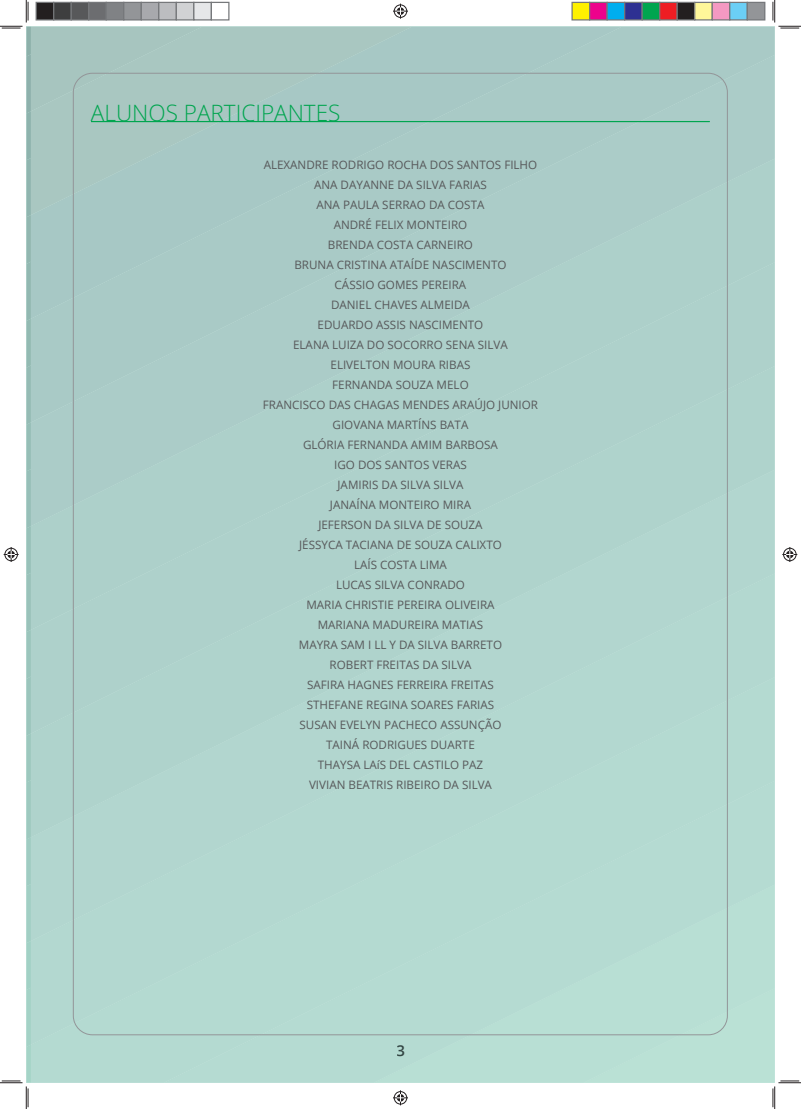
<style>
.page{position:relative;width:801px;height:1109px;background:#fff}
.page>*{position:absolute;margin:0;border:0;box-sizing:border-box;transform-origin:0 0}
.t1{font:300 22.5px "Open Sans";color:#00a54f}
.t2{font:600 15px "Open Sans";color:#231f20}
.t3{font:11.62px/20px "Open Sans";color:#57585a;text-align:center}
</style>
<div class="page">
<div style="left:202px;top:1044px;width:381px;height:38px;background:#b5dbd2"></div>
<div style="left:202px;top:941px;width:572px;height:103px;background:#b5dbd2"></div>
<div style="left:202px;top:837px;width:572px;height:104px;background:#b4dad1"></div>
<div style="left:202px;top:733px;width:572px;height:104px;background:#b3d8d0"></div>
<div style="left:202px;top:630px;width:572px;height:103px;background:#b2d6cf"></div>
<div style="left:202px;top:526px;width:572px;height:104px;background:#afd3cc"></div>
<div style="left:202px;top:422px;width:572px;height:104px;background:#aed1cb"></div>
<div style="left:202px;top:27px;width:572px;height:395px;background:#add0ca"></div>
<div style="left:202px;top:27px;width:419px;height:292px;background:#a9cac6"></div>
<div style="left:202px;top:27px;width:210px;height:188px;background:#a7c8c5"></div>
<hr style="left:91px;top:121px;width:618px;height:1px;background:#00a54f">
<svg style="left:771px;top:0;width:29px;height:29px"></svg>
<svg style="left:583px;top:988px;width:217px;height:120px"></svg>
<svg style="left:393px;top:4px;width:15px;height:15px"></svg>
<svg style="left:393px;top:1090px;width:15px;height:15px"></svg>
<svg style="left:0;top:0;width:202px;height:1108px"></svg>
<svg style="left:782px;top:547px;width:14px;height:15px"></svg>
<div style="left:36px;top:2px;width:18px;height:18px;background:#231f20"></div>
<div style="left:36px;top:2px;width:18px;height:19px;border:1px solid #76787b"></div>
<div style="left:54px;top:2px;width:17px;height:18px;background:#3e3e3f"></div>
<div style="left:53px;top:2px;width:19px;height:19px;border:1px solid #76787b"></div>
<div style="left:71px;top:2px;width:18px;height:18px;background:#57585a"></div>
<div style="left:71px;top:2px;width:18px;height:19px;border:1px solid #76787b"></div>
<div style="left:89px;top:2px;width:17px;height:18px;background:#6c6d70"></div>
<div style="left:88px;top:2px;width:19px;height:19px;border:1px solid #76787b"></div>
<div style="left:106px;top:2px;width:18px;height:18px;background:#808285"></div>
<div style="left:106px;top:2px;width:18px;height:19px;border:1px solid #76787b"></div>
<div style="left:124px;top:2px;width:17px;height:18px;background:#939598"></div>
<div style="left:123px;top:2px;width:19px;height:19px;border:1px solid #76787b"></div>
<div style="left:141px;top:2px;width:18px;height:18px;background:#a8a9ad"></div>
<div style="left:141px;top:2px;width:18px;height:19px;border:1px solid #76787b"></div>
<div style="left:159px;top:2px;width:17px;height:18px;background:#bcbdc0"></div>
<div style="left:158px;top:2px;width:19px;height:19px;border:1px solid #76787b"></div>
<div style="left:176px;top:2px;width:18px;height:18px;background:#d1d2d4"></div>
<div style="left:176px;top:2px;width:18px;height:19px;border:1px solid #76787b"></div>
<div style="left:194px;top:2px;width:17px;height:18px;background:#e6e7e9"></div>
<div style="left:193px;top:2px;width:19px;height:19px;border:1px solid #76787b"></div>
<div style="left:211px;top:2px;width:18px;height:19px;border:1px solid #76787b"></div>
<div style="left:571px;top:2px;width:18px;height:18px;background:#fff101"></div>
<div style="left:571px;top:2px;width:19px;height:19px;border:1px solid #76787b"></div>
<div style="left:589px;top:2px;width:17px;height:18px;background:#ed028c"></div>
<div style="left:588px;top:2px;width:19px;height:19px;border:1px solid #76787b"></div>
<div style="left:606px;top:2px;width:18px;height:18px;background:#00aeef"></div>
<div style="left:606px;top:2px;width:19px;height:19px;border:1px solid #76787b"></div>
<div style="left:624px;top:2px;width:17px;height:18px;background:#2e3092"></div>
<div style="left:623px;top:2px;width:19px;height:19px;border:1px solid #76787b"></div>
<div style="left:641px;top:2px;width:18px;height:18px;background:#00a54f"></div>
<div style="left:641px;top:2px;width:19px;height:19px;border:1px solid #76787b"></div>
<div style="left:659px;top:2px;width:17px;height:18px;background:#ee1d23"></div>
<div style="left:658px;top:2px;width:19px;height:19px;border:1px solid #76787b"></div>
<div style="left:676px;top:2px;width:18px;height:18px;background:#231f20"></div>
<div style="left:676px;top:2px;width:19px;height:19px;border:1px solid #76787b"></div>
<div style="left:694px;top:2px;width:17px;height:18px;background:#fff79a"></div>
<div style="left:693px;top:2px;width:19px;height:19px;border:1px solid #76787b"></div>
<div style="left:711px;top:2px;width:18px;height:18px;background:#f499c2"></div>
<div style="left:711px;top:2px;width:19px;height:19px;border:1px solid #76787b"></div>
<div style="left:729px;top:2px;width:17px;height:18px;background:#6bcff6"></div>
<div style="left:728px;top:2px;width:19px;height:19px;border:1px solid #76787b"></div>
<div style="left:746px;top:2px;width:18px;height:18px;background:#939598"></div>
<div style="left:746px;top:2px;width:19px;height:19px;border:1px solid #76787b"></div>
<h1 class="t1" style="left:91px;top:98px;width:251px">ALUNOS PARTICIPANTES</h1>
<p class="t3" style="left:263px;top:154px;width:276px">ALEXANDRE RODRIGO ROCHA DOS SANTOS FILHO<br>ANA DAYANNE DA SILVA FARIAS<br>ANA PAULA SERRAO DA COSTA<br>ANDRÉ FELIX MONTEIRO<br>BRENDA COSTA CARNEIRO<br>BRUNA CRISTINA ATAÍDE NASCIMENTO<br>CÁSSIO GOMES PEREIRA<br>DANIEL CHAVES ALMEIDA<br>EDUARDO ASSIS NASCIMENTO<br>ELANA LUIZA DO SOCORRO SENA SILVA<br>ELIVELTON MOURA RIBAS<br>FERNANDA SOUZA MELO<br>FRANCISCO DAS CHAGAS MENDES ARAÚJO JUNIOR<br>GIOVANA MARTÍNS BATA<br>GLÓRIA FERNANDA AMIM BARBOSA<br>IGO DOS SANTOS VERAS<br>JAMIRIS DA SILVA SILVA<br>JANAÍNA MONTEIRO MIRA<br>JEFERSON DA SILVA DE SOUZA<br>JÉSSYCA TACIANA DE SOUZA CALIXTO<br>LAÍS COSTA LIMA<br>LUCAS SILVA CONRADO<br>MARIA CHRISTIE PEREIRA OLIVEIRA<br>MARIANA MADUREIRA MATIAS<br>MAYRA SAM I LL Y DA SILVA BARRETO<br>ROBERT FREITAS DA SILVA<br>SAFIRA HAGNES FERREIRA FREITAS<br>STHEFANE REGINA SOARES FARIAS<br>SUSAN EVELYN PACHECO ASSUNÇÃO<br>TAINÁ RODRIGUES DUARTE<br>THAYSA LAíS DEL CASTILO PAZ<br>VIVIAN BEATRIS RIBEIRO DA SILVA</p>
<p class="t2" style="left:396px;top:1040px;width:10px">3</p>
</div>
